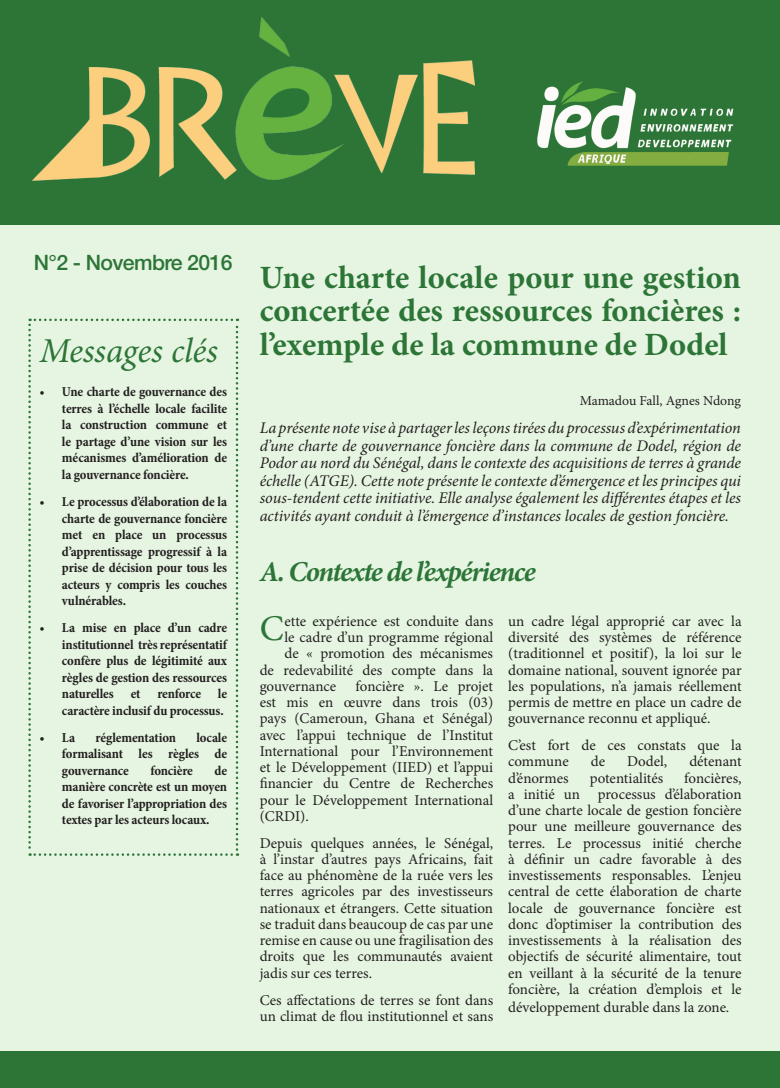
<style>
.page{position:relative;width:780px;height:1088px;background:#fff}
.page>*{position:absolute;margin:0;border:0;box-sizing:border-box;transform-origin:0 0}
.t1{font:36.25px "Minion Pro";color:#2c7537}
.t2{font:italic 35px "Minion Pro";letter-spacing:-.01em;color:#2c7537}
.t3{font:700 32.5px/33.8px "Minion Pro";color:#2c7537;text-align:justify}
.t4{font:italic 700 28.75px "Minion Pro";letter-spacing:-.05em;color:#2c7537}
.t5{font:500 21.25px "Helvetica Neue";letter-spacing:-.03em;color:#2c7537}
.t6{font:italic 16.25px/17.5px "Minion Pro";letter-spacing:-.005em;color:#231f20;text-align:justify}
.t7{font:15px/16.2px "Minion Pro";color:#231f20;text-align:justify}
.t8{font:700 condensed 13.75px/16.5px "Minion Pro";letter-spacing:-.01em;color:#231f20;text-align:justify}
.t9{font:13.75px "Minion Pro";letter-spacing:-.005em;color:#231f20}
</style>
<div class="page">
<div style="left:0;top:225px;width:780px;height:826px;background:#e6f5e2"></div>
<div style="left:0;top:1051px;width:780px;height:37px;background:#2c7537"></div>
<div style="left:0;top:0;width:780px;height:225px;background:#2c7537"></div>
<div style="left:28px;top:319px;width:210px;height:537px;background:#e6f5e2"></div>
<img style="left:33px;top:18px;width:442px;height:162px">
<img style="left:537px;top:81px;width:197px;height:85px">
<h3 class="t5" style="left:34px;top:245px;width:200px">N°2 - Novembre 2016</h3>
<h2 class="t2" style="left:39px;top:327px;width:180px">Messages clés</h2>
<p class="t8" style="left:62px;top:384px;width:167px;text-indent:-23px">• Une charte de gouvernance des terres à l’échelle locale facilite la construction commune et le partage d’une vision sur les mécanismes d’amélioration de la gouvernance foncière.</p>
<p class="t8" style="left:62px;top:493px;width:167px;text-indent:-23px">• Le processus d’élaboration de la charte de gouvernance foncière met en place un processus d’apprentissage progressif à la prise de décision pour tous les acteurs y compris les couches vulnérables.</p>
<p class="t8" style="left:62px;top:619px;width:167px;text-indent:-23px">• La mise en place d’un cadre institutionnel très représentatif confère plus de légitimité aux règles de gestion des ressources naturelles et renforce le caractère inclusif du processus.</p>
<p class="t8" style="left:39px;top:729px;width:37px">• La</p>
<p class="t8" style="left:95px;top:729px;width:82px">réglementation</p>
<p class="t8" style="left:62px;top:729px;width:167px;text-indent:134px">locale formalisant les règles de gouvernance</p>
<p class="t8" style="left:62px;top:762px;width:167px;text-indent:152px">de manière concrète est un moyen de favoriser l’appropriation des textes par les acteurs locaux.</p>
<p class="t8" style="left:150px;top:762px;width:44px">foncière</p>
<h3 class="t3" style="left:260px;top:260px;width:483px">Une charte locale pour une gestion concertée des ressources foncières : l’exemple de la commune de Dodel</h3>
<p class="t9" style="left:579px;top:392px;width:163px">Mamadou Fall, Agnes Ndong</p>
<p class="t6" style="left:260px;top:419px;width:483px">La présente note vise à partager les leçons tirées du processus d’expérimentation d’une charte de gouvernance foncière dans la commune de Dodel, région de Podor au nord du Sénégal, dans le contexte des acquisitions de terres à grande échelle (ATGE). Cette note présente le contexte d’émergence et les principes qui sous-tendent cette initiative. Elle analyse également les différentes étapes et les activités ayant conduit à l’émergence d’instances locales de gestion foncière.</p>
<h3 class="t4" style="left:260px;top:551px;width:277px">A. Contexte de l’expérience</h3>
<p class="t7" style="left:284px;top:613px;width:210px">ette expérience est conduite dans</p>
<p class="t7" style="left:284px;top:629px;width:210px">le cadre d’un programme régional</p>
<p class="t7" style="left:284px;top:645px;width:210px">de « promotion des mécanismes</p>
<p class="t7" style="left:260px;top:662px;width:235px">de redevabilité des compte dans la</p>
<p class="t7" style="left:260px;top:678px;width:78px">gouvernance</p>
<p class="t7" style="left:508px;top:613px;width:235px">un cadre légal approprié car avec la diversité des systèmes de référence (traditionnel et positif), la loi sur le domaine national, souvent ignorée par les populations, n’a jamais réellement permis de mettre en place un cadre de gouvernance reconnu et appliqué.</p>
<p class="t7" style="left:508px;top:737px;width:235px">C’est fort de ces constats que la commune</p>
<h1 class="t1" style="left:260px;top:604px;width:26px">C</h1>
<p class="t7" style="left:260px;top:678px;width:235px;text-indent:96px">foncière ». Le projet est mis en œuvre dans trois (03) pays (Cameroun, Ghana et Sénégal) avec l’appui technique de l’Institut International pour l’Environnement et le Développement (IIED) et l’appui financier du Centre de Recherches pour le Développement International (CRDI).</p>
<p class="t7" style="left:260px;top:835px;width:235px">Depuis quelques années, le Sénégal, à l’instar d’autres pays Africains, fait face au phénomène de la ruée vers les terres agricoles par des investisseurs nationaux et étrangers. Cette situation se traduit dans beaucoup de cas par une remise en cause ou une fragilisation des droits que les communautés avaient jadis sur ces terres.</p>
<p class="t7" style="left:260px;top:992px;width:235px">Ces affectations de terres se font dans un climat de flou institutionnel et sans</p>
<p class="t7" style="left:590px;top:753px;width:16px">de</p>
<p class="t7" style="left:627px;top:753px;width:42px">Dodel,</p>
<p class="t7" style="left:689px;top:753px;width:54px">détenant</p>
<p class="t7" style="left:508px;top:770px;width:235px;text-indent:176px">foncières, a initié un processus d’élaboration d’une charte locale de gestion foncière pour une meilleure gouvernance des terres. Le processus initié cherche à définir un cadre favorable à des investissements responsables. L’enjeu central de cette élaboration de charte locale de gouvernance foncière est donc d’optimiser la contribution des investissements à la réalisation des objectifs de sécurité alimentaire, tout en veillant à la sécurité de la tenure foncière, la création d’emplois et le</p>
<p class="t7" style="left:508px;top:999px;width:223px">développement durable dans la zone.</p>
<p class="t7" style="left:508px;top:770px;width:62px">d’énormes</p>
<p class="t7" style="left:589px;top:770px;width:75px">potentialités</p>
</div>
